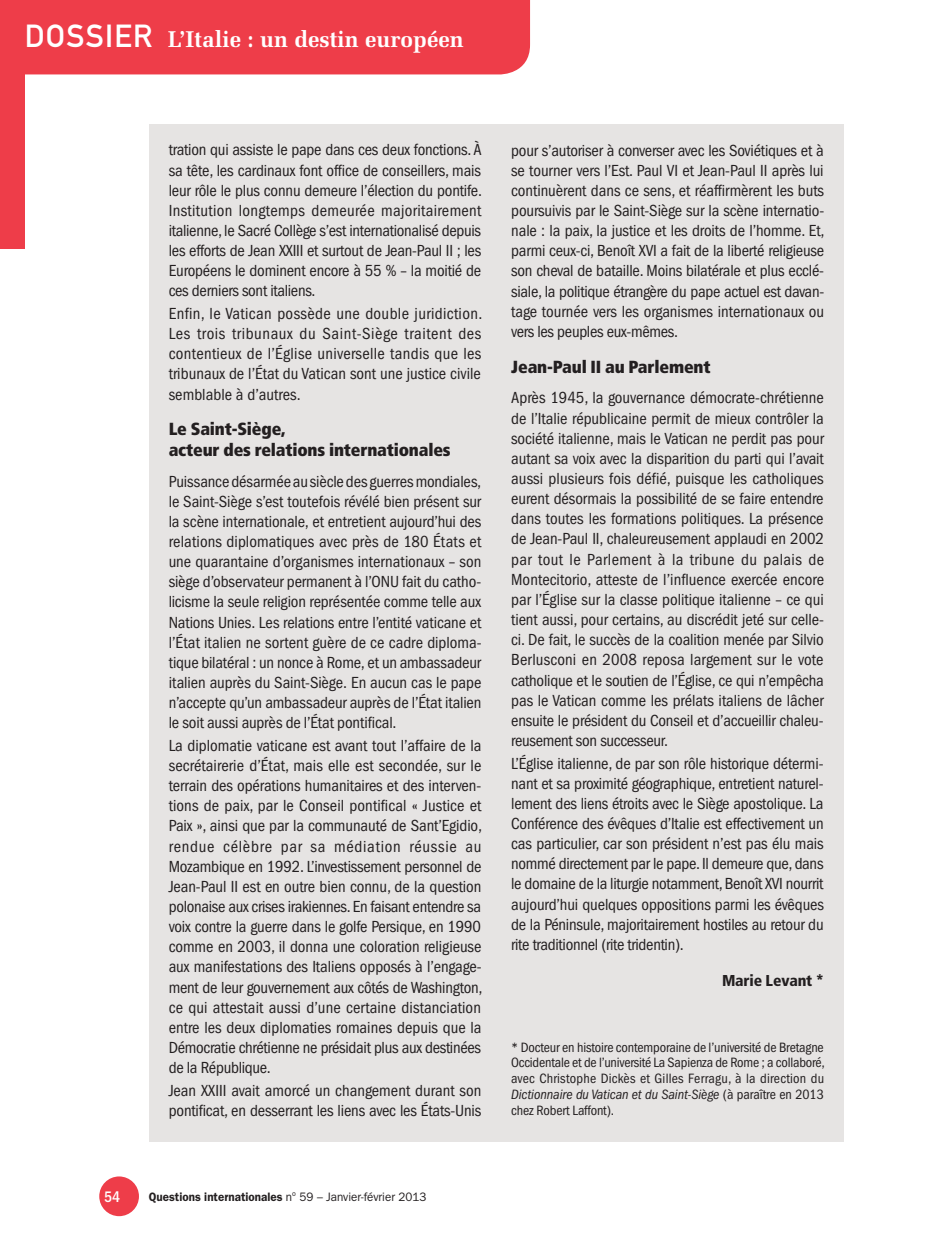
<style>
.page{position:relative;width:943px;height:1241px;background:#fff}
.page>*{position:absolute;margin:0;border:0;box-sizing:border-box;transform-origin:0 0}
.t1{font:700 22.75px "Melior LT Std";color:#fff}
.t2{font:900 condensed 17.5px/21px "Frutiger LT Std";letter-spacing:-.01em;color:#231f20}
.t3{font:condensed 16.62px/20.1px "ITC Franklin Gothic Std";letter-spacing:-.01em;color:#231f20;text-align:justify}
.t4{font:900 condensed 15.75px "Frutiger LT Std";letter-spacing:-.01em;color:#231f20}
.t5{font:500 condensed 15.75px "ITC Franklin Gothic Std";color:#fff}
.t6{font:condensed 14px/15.8px "ITC Franklin Gothic Std";letter-spacing:.015em;color:#231f20;text-align:justify}
.t7{font:600 12.25px "ITC Franklin Gothic Std";color:#231f20;scale:.95 1}
.s1{font-family:"DIN Mittelschrift Std";font-weight:400;font-size:31.5px}
.s2{font-weight:400}
.s3{font-style:italic}
</style>
<div class="page">
<div style="left:25px;top:0;width:505px;height:74px;background:#ee3d49"></div>
<div style="left:0;top:0;width:25px;height:248px;background:#ee3d49"></div>
<div style="left:99px;top:1176px;width:40px;height:39px;background:#ee3d49;border-radius:50%"></div>
<div style="left:149px;top:124px;width:694px;height:1017px;background:#e6e4e3"></div>
<h1 class="t1" style="left:25px;top:28px;width:440px"><span class="s1">DOSSIER</span> L’Italie : un destin européen</h1>
<p class="t5" style="left:104px;top:1186px;width:18px">54</p>
<p class="t3" style="left:169px;top:141px;width:315px">tration qui assiste le pape dans ces deux fonctions. À sa tête, les cardinaux font office de conseillers, mais leur rôle le plus connu demeure l’élection du pontife.<br>Institution longtemps demeurée majoritairement italienne, le Sacré Collège s’est internationalisé depuis les efforts de Jean XXIII et surtout de Jean-Paul II ; les Européens le dominent encore à 55 % – la moitié de ces derniers sont italiens.</p>
<p class="t3" style="left:169px;top:305px;width:315px">Enfin, le Vatican possède une double juridiction.<br>Les trois tribunaux du Saint-Siège traitent des contentieux de l’Église universelle tandis que les tribunaux de l’État du Vatican sont une justice civile semblable à d’autres.</p>
<p class="t2" style="left:169px;top:419px;width:283px">Le Saint-Siège,<br>acteur des relations internationales</p>
<p class="t3" style="left:169px;top:472px;width:314px">Puissance désarmée au siècle des guerres mondiales, le Saint-Siège s’est toutefois révélé bien présent sur la scène internationale, et entretient aujourd’hui des relations diplomatiques avec près de 180 États et une quarantaine d’organismes internationaux – son siège d’observateur permanent à l’ONU fait du catho&shy;licisme la seule religion représentée comme telle aux Nations Unies. Les relations entre l’entité vaticane et l’État italien ne sortent guère de ce cadre diploma&shy;tique bilatéral : un nonce à Rome, et un ambassadeur italien auprès du Saint-Siège. En aucun cas le pape n’accepte qu’un ambassadeur auprès de l’État italien le soit aussi auprès de l’État pontifical.</p>
<p class="t3" style="left:169px;top:736px;width:315px">La diplomatie vaticane est avant tout l’affaire de la secrétairerie d’État, mais elle est secondée, sur le terrain des opérations humanitaires et des interven&shy;tions de paix, par le Conseil pontifical « Justice et Paix », ainsi que par la communauté de Sant’Egidio, rendue célèbre par sa médiation réussie au Mozambique en 1992. L’investissement personnel de Jean-Paul II est en outre bien connu, de la question polonaise aux crises irakiennes. En faisant entendre sa voix contre la guerre dans le golfe Persique, en 1990 comme en 2003, il donna une coloration religieuse aux manifestations des Italiens opposés à l’engage&shy;ment de leur gouvernement aux côtés de Washington, ce qui attestait aussi d’une certaine distanciation entre les deux diplomaties romaines depuis que la Démocratie chrétienne ne présidait plus aux destinées de la République.</p>
<p class="t3" style="left:169px;top:1081px;width:314px">Jean XXIII avait amorcé un changement durant son pontificat, en desserrant les liens avec les États-Unis</p>
<p class="t7" style="left:149px;top:1188px;width:294px">Questions internationales <span class="s2">n</span><sup>o</sup> <span class="s2">59 – Janvier-février 2013</span></p>
<p class="t3" style="left:511px;top:142px;width:315px">pour s’autoriser à converser avec les Soviétiques et à se tourner vers l’Est. Paul VI et Jean-Paul II après lui continuèrent dans ce sens, et réaffirmèrent les buts poursuivis par le Saint-Siège sur la scène internatio&shy;nale : la paix, la justice et les droits de l’homme. Et, parmi ceux-ci, Benoît XVI a fait de la liberté religieuse son cheval de bataille. Moins bilatérale et plus ecclé&shy;siale, la politique étrangère du pape actuel est davan&shy;tage tournée vers les organismes internationaux ou vers les peuples eux-mêmes.</p>
<p class="t2" style="left:511px;top:357px;width:201px">Jean-Paul II au Parlement</p>
<p class="t3" style="left:511px;top:389px;width:314px">Après 1945, la gouvernance démocrate-chrétienne de l’Italie républicaine permit de mieux contrôler la société italienne, mais le Vatican ne perdit pas pour autant sa voix avec la disparition du parti qui l’avait aussi plusieurs fois défié, puisque les catholiques eurent désormais la possibilité de se faire entendre dans toutes les formations politiques. La présence de Jean-Paul II, chaleureusement applaudi en 2002 par tout le Parlement à la tribune du palais de Montecitorio, atteste de l’influence exercée encore par l’Église sur la classe politique italienne – ce qui tient aussi, pour certains, au discrédit jeté sur celle&shy;ci. De fait, le succès de la coalition menée par Silvio Berlusconi en 2008 reposa largement sur le vote catholique et le soutien de l’Église, ce qui n’empêcha pas le Vatican comme les prélats italiens de lâcher ensuite le président du Conseil et d’accueillir chaleu&shy;reusement son successeur.</p>
<p class="t3" style="left:511px;top:754px;width:314px">L’Église italienne, de par son rôle historique détermi&shy;nant et sa proximité géographique, entretient naturel&shy;lement des liens étroits avec le Siège apostolique. La Conférence des évêques d’Italie est effectivement un cas particulier, car son président n’est pas élu mais nommé directement par le pape. Il demeure que, dans le domaine de la liturgie notamment, Benoît XVI nourrit aujourd’hui quelques oppositions parmi les évêques de la Péninsule, majoritairement hostiles au retour du rite traditionnel (rite tridentin).</p>
<p class="t4" style="left:722px;top:973px;width:103px">Marie Levant *</p>
<p class="t6" style="left:511px;top:1040px;width:315px">* Docteur en histoire contemporaine de l’université de Bretagne Occidentale et de l’université La Sapienza de Rome ; a collaboré, avec Christophe Dickès et Gilles Ferragu, à la direction du <span class="s3">Dictionnaire du Vatican et du Saint-Siège</span> (à paraître en 2013 chez Robert Laffont).</p>
</div>
